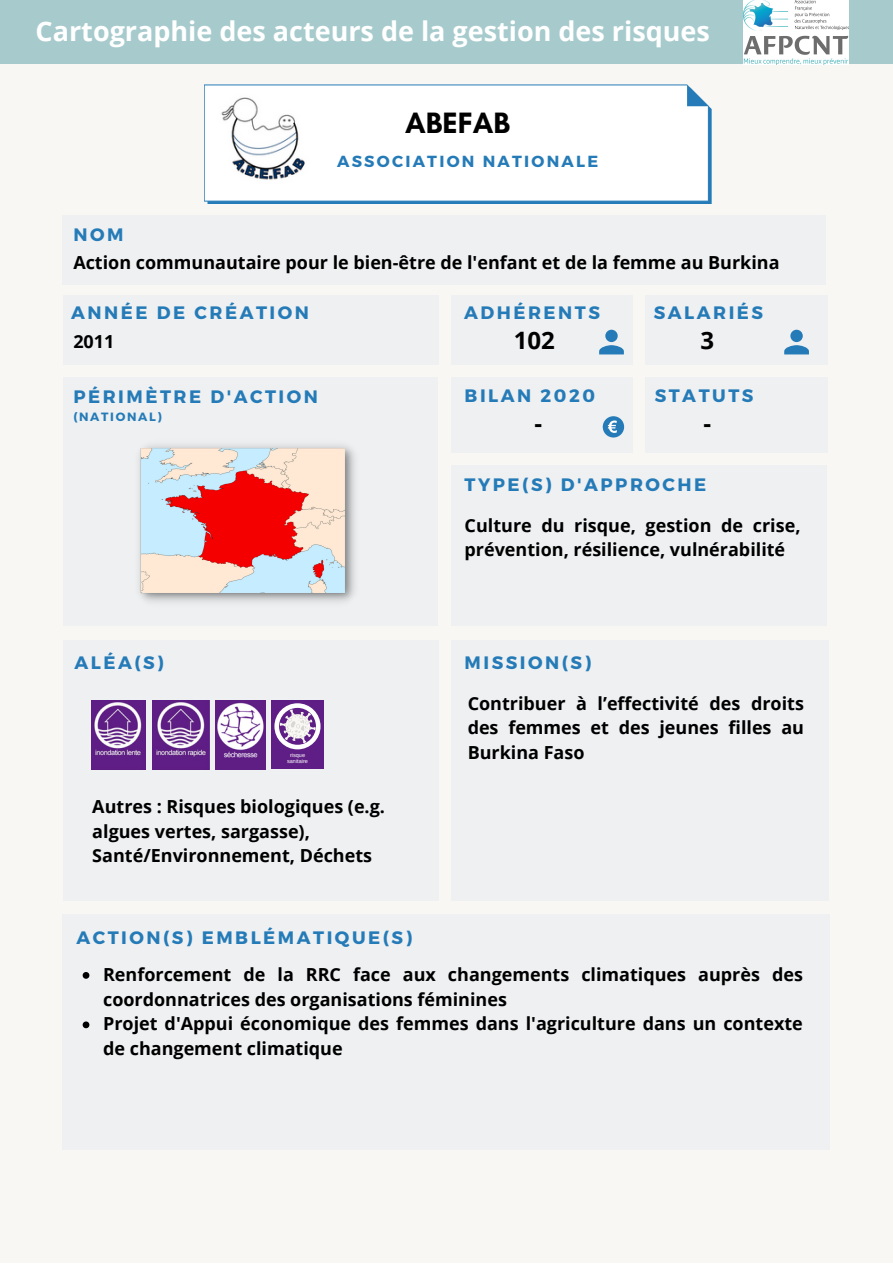
<style>
.page{position:relative;width:893px;height:1264px;background:#fff}
.page>*{position:absolute;margin:0;border:0;box-sizing:border-box;transform-origin:0 0}
.t1{font:700 30px "Glacial Indifference";color:#000}
.t2{font:700 27px "Open Sans";color:#fff}
.t3{font:700 24px "Open Sans";color:#000}
.t4{font:700 18px/24.8px "Open Sans";color:#000}
.t5{font:700 18px "Montserrat";letter-spacing:.14em;color:#257bb7}
.t6{font:700 16.05px "Montserrat";letter-spacing:.14em;color:#257bb7}
.t7{font:700 12px "Montserrat";letter-spacing:.14em;color:#257bb7}
.t8{font:5.55px "Arimo";color:#fff}
</style>
<div class="page">
<div style="left:0;top:0;width:892px;height:1262px;background:#f8f7f4"></div>
<div style="left:63px;top:914px;width:766px;height:235px;background:#eef0f2"></div>
<div style="left:63px;top:295px;width:375px;height:69px;background:#eef0f2"></div>
<div style="left:451px;top:295px;width:181px;height:69px;background:#eef0f2"></div>
<div style="left:451px;top:377px;width:181px;height:76px;background:#eef0f2"></div>
<div style="left:451px;top:465px;width:376px;height:160px;background:#eef0f2"></div>
<div style="left:63px;top:639px;width:375px;height:261px;background:#eef0f2"></div>
<div style="left:63px;top:215px;width:763px;height:70px;background:#eef0f2"></div>
<div style="left:451px;top:639px;width:378px;height:261px;background:#eef0f2"></div>
<div style="left:602px;top:416px;width:22px;height:21px;background:#257bb7;border-radius:50%"></div>
<svg style="left:607px;top:420px;width:9px;height:13px"></svg>
<div style="left:645px;top:295px;width:182px;height:69px;background:#eef0f2"></div>
<svg style="left:599px;top:330px;width:24px;height:24px"></svg>
<svg style="left:784px;top:330px;width:24px;height:24px"></svg>
<div style="left:645px;top:377px;width:183px;height:76px;background:#eef0f2"></div>
<svg style="left:207px;top:105px;width:504px;height:99px"></svg>
<div style="left:204px;top:84px;width:504px;height:118px;background:#fff"></div>
<div style="left:63px;top:377px;width:374px;height:249px;background:#eef0f2"></div>
<div style="left:0;top:0;width:892px;height:64px;background:#a7cbcd"></div>
<img style="left:743px;top:0;width:105px;height:64px">
<img style="left:92px;top:700px;width:54px;height:69px">
<img style="left:152px;top:700px;width:57px;height:69px">
<div style="left:271px;top:700px;width:53px;height:68px;background:#5f1e85"></div>
<svg style="left:274px;top:703px;width:46px;height:46px"></svg>
<img style="left:215px;top:700px;width:51px;height:69px">
<img style="left:139px;top:445px;width:216px;height:157px">
<img style="left:212px;top:90px;width:107px;height:101px">
<svg style="left:83px;top:972px;width:6px;height:6px"></svg>
<svg style="left:83px;top:1021px;width:6px;height:7px"></svg>
<p class="t2" style="left:36px;top:12px;width:676px">Cartographie des acteurs de la gestion des risques</p>
<p class="t1" style="left:405px;top:104px;width:106px">ABEFAB</p>
<p class="t6" style="left:337px;top:151px;width:263px">ASSOCIATION NATIONALE</p>
<p class="t5" style="left:73px;top:223px;width:52px">NOM</p>
<p class="t4" style="left:73px;top:249px;width:707px">Action communautaire pour le bien-être de l'enfant et de la femme au Burkina</p>
<p class="t3" style="left:72px;top:244px;width:128px">Atmoterra</p>
<p class="t5" style="left:71px;top:301px;width:239px">ANNÉE DE CRÉATION</p>
<p class="t5" style="left:464px;top:301px;width:137px">ADHÉRENTS</p>
<p class="t5" style="left:653px;top:301px;width:111px">SALARIÉS</p>
<p class="t4" style="left:73px;top:328px;width:43px">2011</p>
<p class="t3" style="left:514px;top:324px;width:43px">102</p>
<p class="t3" style="left:700px;top:324px;width:15px">3</p>
<p class="t5" style="left:73px;top:384px;width:246px">PÉRIMÈTRE D'ACTION</p>
<p class="t7" style="left:73px;top:408px;width:90px">(NATIONAL)</p>
<p class="t5" style="left:464px;top:383px;width:132px">BILAN 2020</p>
<p class="t5" style="left:654px;top:383px;width:100px">STATUTS</p>
<p class="t3" style="left:534px;top:407px;width:9px">-</p>
<p class="t3" style="left:703px;top:407px;width:9px">-</p>
<p class="t5" style="left:464px;top:473px;width:243px">TYPE(S) D'APPROCHE</p>
<p class="t5" style="left:74px;top:650px;width:91px">ALÉA(S)</p>
<p class="t8" style="left:290px;top:752px;width:17px">risque</p>
<p class="t8" style="left:287px;top:758px;width:22px">sanitaire</p>
<p class="t4" style="left:92px;top:793px;width:294px">Autres : Risques biologiques (e.g. algues vertes, sargasse),<br>Santé/Environnement, Déchets</p>
<p class="t5" style="left:76px;top:926px;width:337px">ACTION(S) EMBLÉMATIQUE(S)</p>
<p class="t4" style="left:464px;top:512px;width:337px">Culture du risque, gestion de crise, prévention, résilience, vulnérabilité</p>
<p class="t5" style="left:464px;top:651px;width:128px">MISSION(S)</p>
<p class="t4" style="left:467px;top:690px;width:338px;text-align:justify">Contribuer à l’effectivité des droits des femmes et des jeunes filles au Burkina Faso</p>
<p class="t4" style="left:103px;top:961px;width:701px">Renforcement de la RRC face aux changements climatiques auprès des coordonnatrices des organisations féminines</p>
<p class="t4" style="left:103px;top:1011px;width:701px">Projet d'Appui économique des femmes dans l'agriculture dans un contexte de changement climatique</p>
</div>
